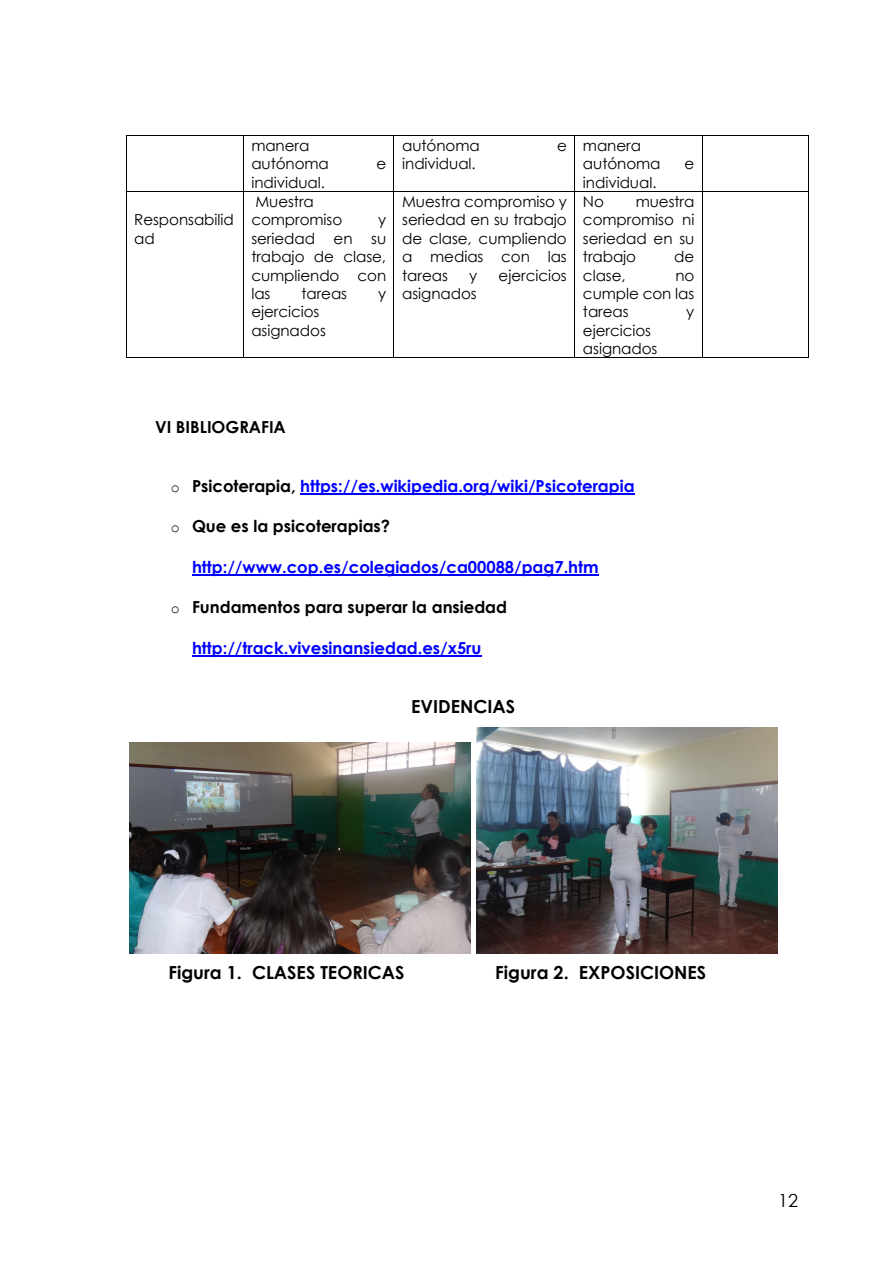
<style>
.page{position:relative;width:893px;height:1263px;background:#fff}
.page>*{position:absolute;margin:0;border:0;box-sizing:border-box;transform-origin:0 0}
.t1{font:700 18px "Century Gothic";color:#000}
.t2{font:18px "Century Gothic";color:#000}
.t3{font:700 16.5px "Century Gothic";color:#00f}
.t4{font:700 16.5px "Century Gothic";color:#000}
.t5{font:15.15px/18.3px "Century Gothic";letter-spacing:-.005em;color:#000}
.s1{font-family:"Courier New";font-weight:400;font-size:15.15px;color:#000}
.s2{color:#000}
.s3{font-family:"Courier New";font-weight:400;font-size:15.15px}
</style>
<div class="page">
<hr style="left:126px;top:135px;width:117px;height:1px;background:#000">
<hr style="left:243px;top:135px;width:150px;height:1px;background:#000">
<hr style="left:394px;top:135px;width:180px;height:1px;background:#000">
<hr style="left:575px;top:135px;width:127px;height:1px;background:#000">
<hr style="left:703px;top:135px;width:105px;height:1px;background:#000">
<hr style="left:126px;top:136px;width:1px;height:55px;background:#000">
<hr style="left:243px;top:136px;width:1px;height:55px;background:#000">
<hr style="left:393px;top:136px;width:1px;height:55px;background:#000">
<hr style="left:574px;top:136px;width:1px;height:55px;background:#000">
<hr style="left:702px;top:136px;width:1px;height:55px;background:#000">
<hr style="left:808px;top:136px;width:1px;height:55px;background:#000">
<hr style="left:126px;top:191px;width:117px;height:1px;background:#000">
<hr style="left:243px;top:191px;width:150px;height:1px;background:#000">
<hr style="left:394px;top:191px;width:180px;height:1px;background:#000">
<hr style="left:575px;top:191px;width:127px;height:1px;background:#000">
<hr style="left:703px;top:191px;width:105px;height:1px;background:#000">
<hr style="left:126px;top:192px;width:1px;height:165px;background:#000">
<hr style="left:126px;top:357px;width:117px;height:1px;background:#000">
<hr style="left:243px;top:192px;width:1px;height:165px;background:#000">
<hr style="left:243px;top:357px;width:150px;height:1px;background:#000">
<hr style="left:393px;top:192px;width:1px;height:165px;background:#000">
<hr style="left:394px;top:357px;width:180px;height:1px;background:#000">
<hr style="left:574px;top:192px;width:1px;height:165px;background:#000">
<hr style="left:575px;top:357px;width:127px;height:1px;background:#000">
<hr style="left:702px;top:192px;width:1px;height:165px;background:#000">
<hr style="left:703px;top:357px;width:105px;height:1px;background:#000">
<hr style="left:808px;top:192px;width:1px;height:165px;background:#000">
<hr style="left:300px;top:493px;width:334px;height:1px;background:#00f">
<hr style="left:192px;top:574px;width:407px;height:1px;background:#00f">
<hr style="left:192px;top:655px;width:289px;height:1px;background:#00f">
<img style="left:130px;top:742px;width:340px;height:211px">
<img style="left:477px;top:728px;width:300px;height:225px">
<p class="t5" style="left:134px;top:210px;width:101px">Responsabilid ad</p>
<p class="t5" style="left:251px;top:136px;width:79px">manera autónoma</p>
<p class="t5" style="left:251px;top:172px;width:75px">individual.</p>
<p class="t5" style="left:376px;top:154px;width:11px">e</p>
<p class="t5" style="left:251px;top:192px;width:92px">Muestra compromiso</p>
<p class="t5" style="left:251px;top:210px;width:136px;text-align:justify;text-indent:127px">y seriedad en su trabajo de clase, cumpliendo con las</p>
<p class="t5" style="left:301px;top:284px;width:47px">tareas</p>
<p class="t5" style="left:378px;top:284px;width:10px">y</p>
<p class="t5" style="left:251px;top:302px;width:76px">ejercicios asignados</p>
<p class="t5" style="left:402px;top:136px;width:79px">autónoma</p>
<p class="t5" style="left:557px;top:136px;width:11px">e</p>
<p class="t5" style="left:402px;top:154px;width:75px">individual.</p>
<p class="t5" style="left:402px;top:192px;width:166px;text-align:justify">Muestra compromiso y seriedad en su trabajo de clase, cumpliendo a medias con las tareas</p>
<p class="t5" style="left:469px;top:265px;width:10px">y</p>
<p class="t5" style="left:499px;top:265px;width:70px">ejercicios</p>
<p class="t5" style="left:402px;top:284px;width:76px">asignados</p>
<p class="t5" style="left:583px;top:136px;width:79px">manera autónoma</p>
<p class="t5" style="left:583px;top:172px;width:75px">individual.</p>
<p class="t5" style="left:684px;top:154px;width:11px">e</p>
<p class="t5" style="left:583px;top:192px;width:113px;text-align:justify;text-indent:53px">muestra compromiso ni seriedad en su trabajo</p>
<p class="t5" style="left:583px;top:192px;width:23px">No</p>
<p class="t5" style="left:674px;top:247px;width:22px">de</p>
<p class="t5" style="left:583px;top:265px;width:44px">clase,</p>
<p class="t5" style="left:583px;top:265px;width:113px;text-align:justify;text-indent:92px">no cumple con las tareas</p>
<p class="t5" style="left:686px;top:302px;width:10px">y</p>
<p class="t5" style="left:583px;top:320px;width:76px">ejercicios asignados</p>
<p class="t4" style="left:155px;top:416px;width:132px">VI BIBLIOGRAFIA</p>
<p class="t3" style="left:171px;top:475px;width:465px"><span class="s1">o</span> <span class="s2">Psicoterapia,</span> https://es.wikipedia.org/wiki/Psicoterapia</p>
<p class="t4" style="left:171px;top:515px;width:221px"><span class="s3">o</span> Que es la psicoterapias?</p>
<p class="t3" style="left:192px;top:556px;width:408px">http://www.cop.es/colegiados/ca00088/pag7.htm</p>
<p class="t4" style="left:171px;top:596px;width:338px"><span class="s3">o</span> Fundamentos para superar la ansiedad</p>
<p class="t3" style="left:192px;top:637px;width:291px">http://track.vivesinansiedad.es/x5ru</p>
<p class="t1" style="left:411px;top:695px;width:106px">EVIDENCIAS</p>
<p class="t1" style="left:168px;top:961px;width:238px">Figura 1. CLASES TEORICAS</p>
<p class="t1" style="left:495px;top:961px;width:212px">Figura 2. EXPOSICIONES</p>
<p class="t2" style="left:778px;top:1188px;width:21px">12</p>
</div>
